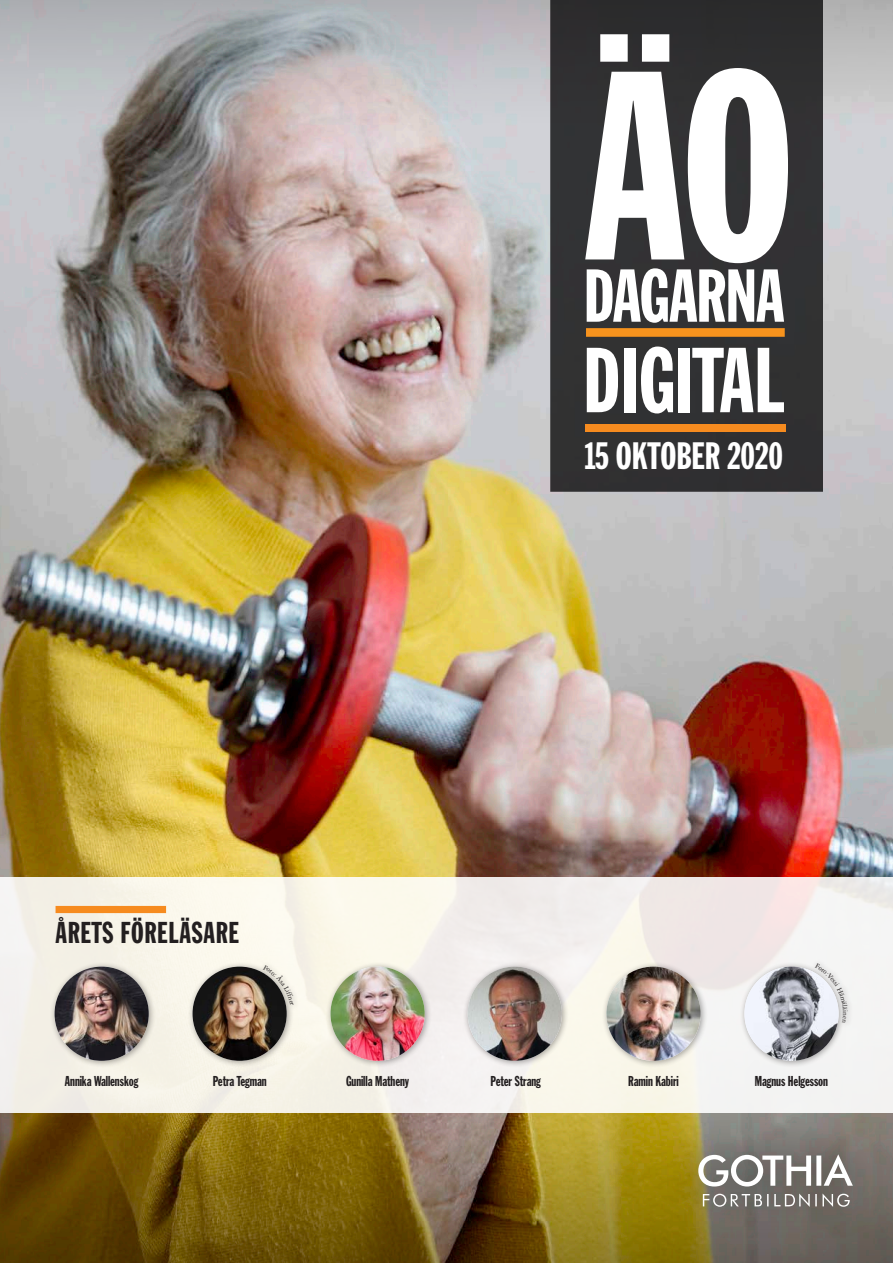
<style>
.page{position:relative;width:893px;height:1263px;background:#fff}
.page>*{position:absolute;margin:0;border:0;box-sizing:border-box;transform-origin:0 0}
.t1{font:37.5px "Franklin Gothic Std Extra Cond";color:#fff}
.t2{font:29.7px "Franklin Gothic Std Extra Cond";letter-spacing:.025em;color:#231f20}
.t3{font:14.1px "Franklin Gothic Std Extra Cond";letter-spacing:-.005em;color:#231f20}
</style>
<div class="page">
<img style="left:0;top:456px;width:893px;height:272px">
<img style="left:0;top:728px;width:893px;height:535px">
<div style="left:663px;top:1118px;width:224px;height:125px;background:#231f20;opacity:.75"></div>
<svg style="left:703px;top:1193px;width:147px;height:14px;background:#8d8a85"></svg>
<svg style="left:698px;top:1154px;width:155px;height:32px"></svg>
<div style="left:0;top:877px;width:893px;height:236px;background:linear-gradient(to right,#f7f4e8,#f4efee)"></div>
<div style="left:56px;top:906px;width:110px;height:7px;background:#f68b1f"></div>
<img style="left:0;top:0;width:893px;height:456px">
<div style="left:49px;top:961px;width:107px;height:107px;background:#231f20;opacity:.4"></div>
<img style="left:55px;top:966px;width:94px;height:95px;border-radius:47px">
<div style="left:325px;top:961px;width:107px;height:107px;background:#231f20;opacity:.4"></div>
<img style="left:330px;top:966px;width:95px;height:95px;border-radius:47px">
<div style="left:463px;top:961px;width:106px;height:107px;background:#231f20;opacity:.4"></div>
<img style="left:468px;top:966px;width:94px;height:95px;border-radius:47px">
<div style="left:601px;top:961px;width:107px;height:107px;background:#231f20;opacity:.4"></div>
<img style="left:606px;top:966px;width:95px;height:95px;border-radius:47px">
<div style="left:739px;top:961px;width:107px;height:107px;background:#231f20;opacity:.4"></div>
<img style="left:744px;top:966px;width:95px;height:95px;border-radius:47px">
<div style="left:810px;top:959px;width:43px;height:70px;background:#231f20;opacity:.4"></div>
<div style="left:187px;top:961px;width:107px;height:107px;background:#231f20;opacity:.4"></div>
<img style="left:193px;top:966px;width:94px;height:95px;border-radius:47px">
<div style="left:258px;top:960px;width:41px;height:52px;background:#231f20;opacity:.4"></div>
<div style="left:550px;top:0;width:273px;height:492px;background:#313131"></div>
<div style="left:585px;top:424px;width:201px;height:8px;background:#f68b1f"></div>
<svg style="left:585px;top:34px;width:203px;height:289px"></svg>
<div style="left:586px;top:328px;width:199px;height:9px;background:#f7931d"></div>
<svg style="left:587px;top:348px;width:31px;height:64px"></svg>
<div style="left:624px;top:348px;width:12px;height:64px;background:#fff"></div>
<svg style="left:641px;top:346px;width:32px;height:67px"></svg>
<div style="left:678px;top:348px;width:12px;height:64px;background:#fff"></div>
<svg style="left:692px;top:348px;width:92px;height:64px"></svg>
<svg style="left:815px;top:963px;width:33px;height:60px"></svg>
<svg style="left:263px;top:965px;width:31px;height:41px"></svg>
<p class="t2" style="left:56px;top:917px;width:185px">ÅRETS FÖRELÄSARE</p>
<p class="t1" style="left:585px;top:435px;width:199px">15 OKTOBER 2020</p>
<p class="t3" style="left:65px;top:1074px;width:75px">Annika Wallenskog</p>
<p class="t3" style="left:346px;top:1074px;width:65px">Gunilla Matheny</p>
<p class="t3" style="left:490px;top:1074px;width:52px">Peter Strang</p>
<p class="t3" style="left:628px;top:1074px;width:52px">Ramin Kabiri</p>
<p class="t3" style="left:755px;top:1074px;width:75px">Magnus Helgesson</p>
<p class="t3" style="left:213px;top:1074px;width:55px">Petra Tegman</p>
</div>
